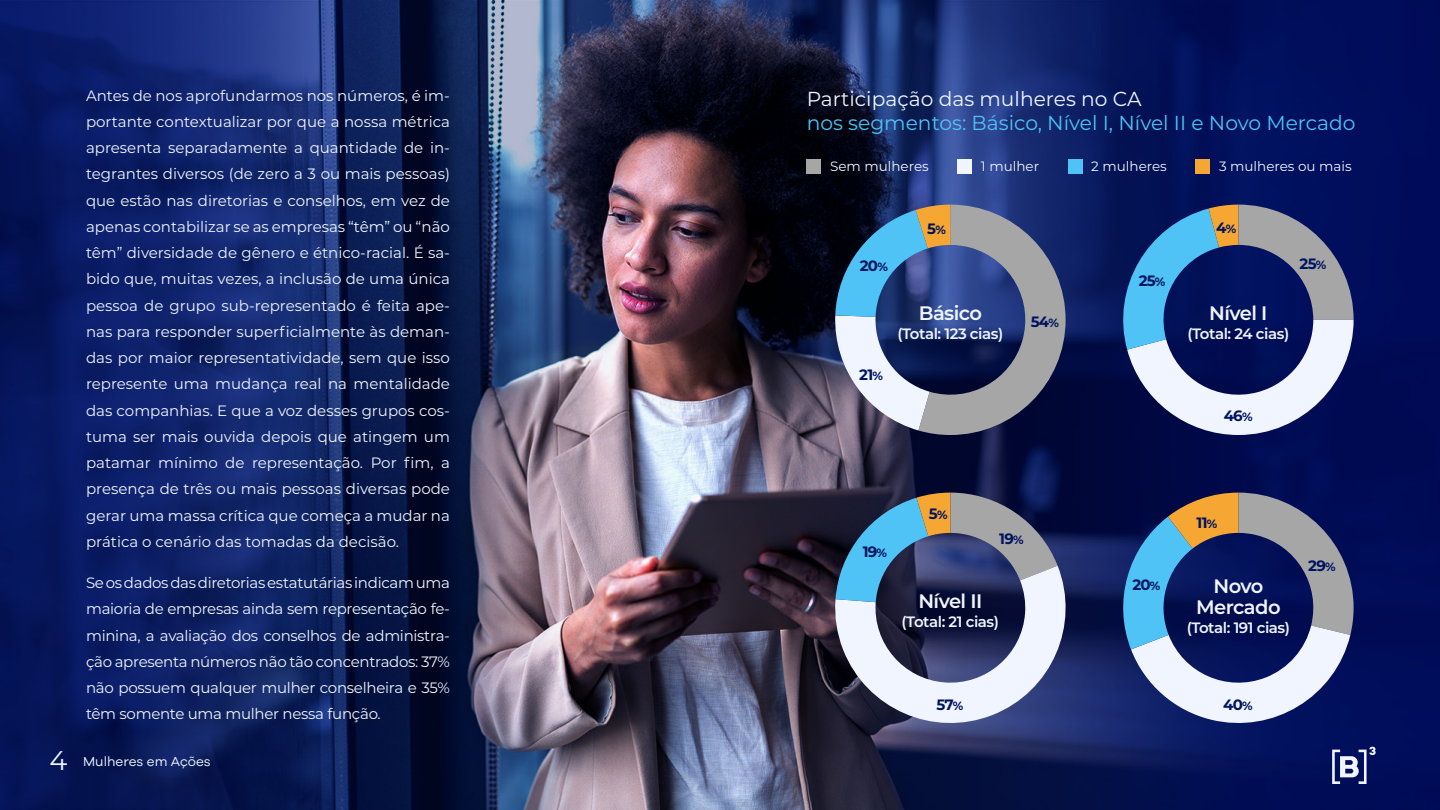
<style>
.page{position:relative;width:1440px;height:810px;background:#fff}
.page>*{position:absolute;margin:0;border:0;box-sizing:border-box;transform-origin:0 0}
.t1{font:20.25px "Montserrat";color:#4fc3f6}
.t2{font:20.25px "Montserrat";color:#f0f5ff}
.t3{font:600 19.5px/21px "Montserrat";letter-spacing:-.03em;color:#f0f5ff;text-align:center}
.t4{font:15px/26.2px "Montserrat";letter-spacing:-.02em;color:#f0f5ff;text-align:justify}
.t5{font:600 15px "Montserrat";letter-spacing:-.03em;color:#f0f5ff}
.t6{font:700 15px "Montserrat";letter-spacing:-.05em;color:#00145f}
.t7{font:13.5px "Montserrat";color:#f0f5ff}
.t8{font:13.5px "Galano Grotesque";color:#f0f5ff}
.s1{font-family:"Montserrat";font-size:27px}
.s2{font-size:12px}
</style>
<div class="page">
<img style="left:0;top:0;width:1440px;height:810px">
<div style="left:807px;top:159px;width:14px;height:15px;background:#a6a6a6"></div>
<div style="left:958px;top:159px;width:14px;height:15px;background:#f0f5ff"></div>
<div style="left:1068px;top:159px;width:14px;height:15px;background:#4fc3f6"></div>
<div style="left:1196px;top:159px;width:14px;height:15px;background:#f6a733"></div>
<svg style="left:834px;top:493px;width:247px;height:245px"></svg>
<svg style="left:1113px;top:493px;width:241px;height:242px"></svg>
<svg style="left:1111px;top:205px;width:243px;height:230px"></svg>
<svg style="left:833px;top:205px;width:233px;height:230px;background:#5d6d8d"></svg>
<svg style="left:1332px;top:747px;width:44px;height:37px"></svg>
<p class="t4" style="left:86px;top:82px;width:365px">Antes de nos aprofundarmos nos números, é im&shy;portante contextualizar por que a nossa métrica apresenta separadamente a quantidade de in&shy;tegrantes diversos (de zero a 3 ou mais pessoas) que estão nas diretorias e conselhos, em vez de apenas contabilizar se as empresas “têm” ou “não têm” diversidade de gênero e étnico-racial. É sa&shy;bido que, muitas vezes, a inclusão de uma única pessoa de grupo sub-representado é feita ape&shy;nas para responder superficialmente às deman&shy;das por maior representatividade, sem que isso represente uma mudança real na mentalidade das companhias. E que a voz desses grupos cos&shy;tuma ser mais ouvida depois que atingem um patamar mínimo de representação. Por fim, a presença de três ou mais pessoas diversas pode gerar uma massa crítica que começa a mudar na prática o cenário das tomadas da decisão.</p>
<p class="t4" style="left:86px;top:569px;width:365px">Se os dados das diretorias estatutárias indicam uma maioria de empresas ainda sem representação fe&shy;minina, a avaliação dos conselhos de administra&shy;ção apresenta números não tão concentrados: 37% não possuem qualquer mulher conselheira e 35% têm somente uma mulher nessa função.</p>
<p class="t8" style="left:49px;top:754px;width:163px"><span class="s1">4</span> Mulheres em Ações</p>
<h1 class="t2" style="left:807px;top:85px;width:336px">Participação das mulheres no CA</h1>
<h1 class="t1" style="left:807px;top:109px;width:550px">nos segmentos: Básico, Nível I, Nível II e Novo Mercado</h1>
<p class="t7" style="left:830px;top:157px;width:100px">Sem mulheres</p>
<p class="t7" style="left:981px;top:157px;width:60px">1 mulher</p>
<p class="t7" style="left:1091px;top:157px;width:77px">2 mulheres</p>
<p class="t7" style="left:1219px;top:157px;width:134px">3 mulheres ou mais</p>
<p class="t6" style="left:860px;top:255px;width:30px">20<span class="s2">%</span></p>
<p class="t6" style="left:927px;top:218px;width:20px">5<span class="s2">%</span></p>
<p class="t6" style="left:859px;top:364px;width:25px">21<span class="s2">%</span></p>
<h2 class="t3" style="left:919px;top:302px;width:65px">Básico</h2>
<p class="t5" style="left:898px;top:323px;width:107px">(Total: 123 cias)</p>
<p class="t6" style="left:1031px;top:311px;width:30px">54<span class="s2">%</span></p>
<p class="t6" style="left:863px;top:541px;width:26px">19<span class="s2">%</span></p>
<p class="t6" style="left:929px;top:503px;width:20px">5<span class="s2">%</span></p>
<p class="t6" style="left:999px;top:528px;width:26px">19<span class="s2">%</span></p>
<h2 class="t3" style="left:918px;top:590px;width:65px">Nível II</h2>
<p class="t5" style="left:902px;top:611px;width:99px">(Total: 21 cias)</p>
<p class="t6" style="left:936px;top:694px;width:29px">57<span class="s2">%</span></p>
<p class="t6" style="left:1139px;top:270px;width:28px">25<span class="s2">%</span></p>
<p class="t6" style="left:1216px;top:217px;width:22px">4<span class="s2">%</span></p>
<p class="t6" style="left:1300px;top:253px;width:28px">25<span class="s2">%</span></p>
<h2 class="t3" style="left:1209px;top:302px;width:60px">Nível I</h2>
<p class="t5" style="left:1188px;top:323px;width:103px">(Total: 24 cias)</p>
<p class="t6" style="left:1224px;top:405px;width:30px">46<span class="s2">%</span></p>
<p class="t6" style="left:1132px;top:574px;width:30px">20<span class="s2">%</span></p>
<p class="t6" style="left:1197px;top:512px;width:22px">11<span class="s2">%</span></p>
<h2 class="t3" style="left:1196px;top:575px;width:86px">Novo<br>Mercado</h2>
<p class="t5" style="left:1187px;top:617px;width:105px">(Total: 191 cias)</p>
<p class="t6" style="left:1308px;top:555px;width:29px">29<span class="s2">%</span></p>
<p class="t6" style="left:1223px;top:694px;width:31px">40<span class="s2">%</span></p>
</div>
